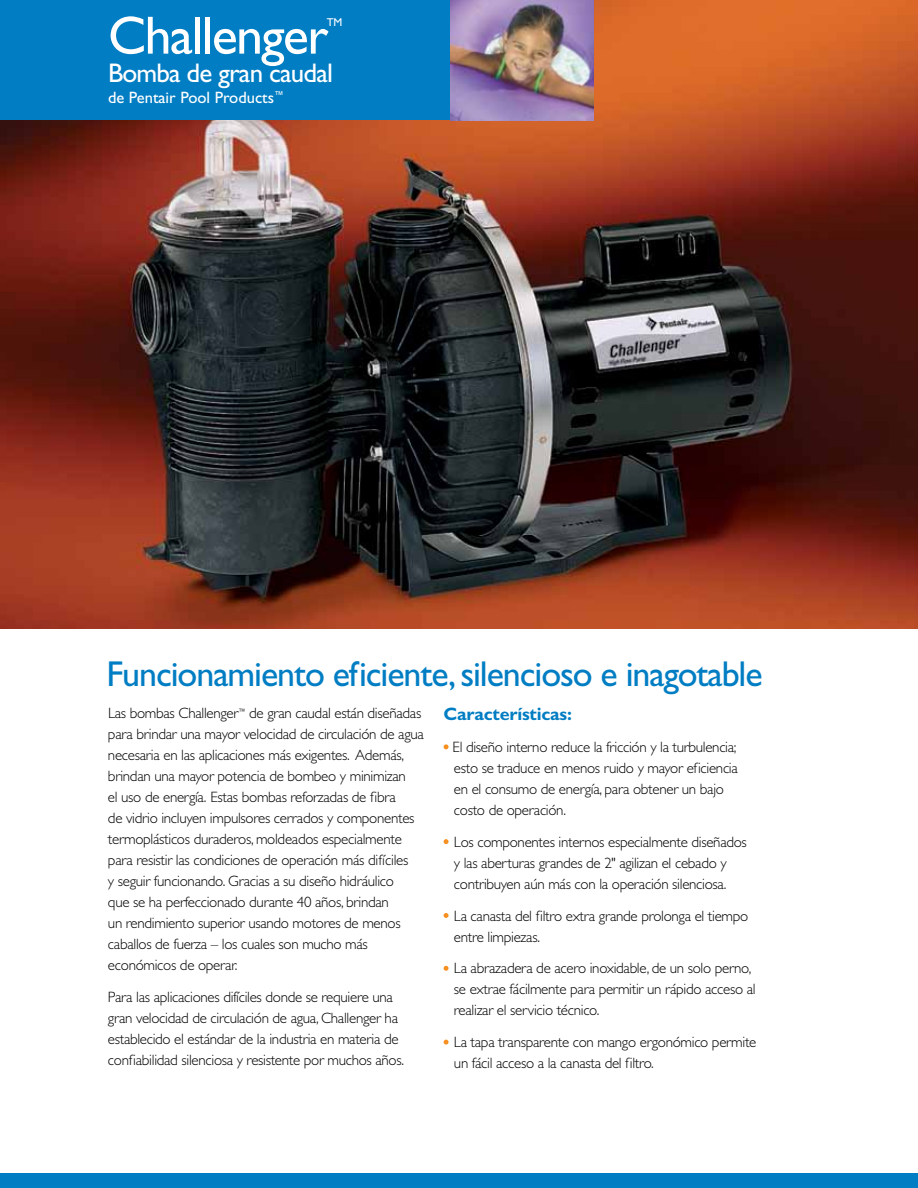
<style>
.page{position:relative;width:918px;height:1188px;background:#fff}
.page>*{position:absolute;margin:0;border:0;box-sizing:border-box;transform-origin:0 0}
.t1{font:54px "Gill Sans Std";letter-spacing:-.03em;color:#fff}
.t2{font:36px "Gill Sans Std";letter-spacing:-.03em;color:#007dc3}
.t3{font:27px "Gill Sans Std";letter-spacing:-.03em;color:#fff}
.t4{font:700 18px "Gill Sans Std";letter-spacing:-.01em;color:#007dc3}
.t5{font:16.5px "Gill Sans Std";color:#fff}
.t6{font:300 15px/21px "Gill Sans Std";letter-spacing:-.02em;color:#000}
.t7{font:11.4px "Gill Sans Std";color:#fff}
.s1{font-weight:800;font-size:10.5px;color:#f78f1e}
</style>
<div class="page">
<img style="left:0;top:0;width:918px;height:628px">
<div style="left:0;top:0;width:470px;height:120px;background:#007dc3"></div>
<img style="left:450px;top:0;width:144px;height:120px">
<div style="left:0;top:1174px;width:918px;height:14px;background:#007dc3"></div>
<svg style="left:444px;top:744px;width:5px;height:5px"></svg>
<svg style="left:444px;top:839px;width:5px;height:5px"></svg>
<svg style="left:444px;top:913px;width:5px;height:5px"></svg>
<svg style="left:444px;top:966px;width:5px;height:5px"></svg>
<svg style="left:444px;top:1040px;width:5px;height:5px"></svg>
<h1 class="t1" style="left:108px;top:4px;width:222px">Challenger</h1>
<p class="t7" style="left:327px;top:16px;width:17px">TM</p>
<h3 class="t3" style="left:108px;top:58px;width:227px">Bomba de gran caudal</h3>
<p class="t5" style="left:108px;top:88px;width:177px">de Pentair Pool Products<sup>™</sup></p>
<h2 class="t2" style="left:106px;top:653px;width:658px">Funcionamiento eficiente, silencioso e inagotable</h2>
<p class="t6" style="left:108px;top:703px;width:317px">Las bombas Challenger<sup>™</sup> de gran caudal están diseñadas para brindar una mayor velocidad de circulación de agua necesaria en las aplicaciones más exigentes. Además, brindan una mayor potencia de bombeo y minimizan<br>el uso de energía. Estas bombas reforzadas de fibra<br>de vidrio incluyen impulsores cerrados y componentes termoplásticos duraderos, moldeados especialmente para resistir las condiciones de operación más difíciles<br>y seguir funcionando. Gracias a su diseño hidráulico<br>que se ha perfeccionado durante 40 años, brindan<br>un rendimiento superior usando motores de menos caballos de fuerza – los cuales son mucho más económicos de operar.</p>
<p class="t6" style="left:108px;top:987px;width:298px">Para las aplicaciones difíciles donde se requiere una gran velocidad de circulación de agua, Challenger ha establecido el estándar de la industria en materia de confiabilidad silenciosa y resistente por muchos años.</p>
<p class="t4" style="left:443px;top:704px;width:130px">Características:</p>
<p class="t6" style="left:454px;top:737px;width:285px;text-indent:-10px"><span class="s1">•</span> El diseño interno reduce la fricción y la turbulencia; esto se traduce en menos ruido y mayor eficiencia en el consumo de energía, para obtener un bajo costo de operación.</p>
<p class="t6" style="left:454px;top:832px;width:294px;text-indent:-10px"><span class="s1">•</span> Los componentes internos especialmente diseñados y las aberturas grandes de 2" agilizan el cebado y contribuyen aún más con la operación silenciosa.</p>
<p class="t6" style="left:454px;top:905px;width:296px;text-indent:-10px"><span class="s1">•</span> La canasta del filtro extra grande prolonga el tiempo entre limpiezas.</p>
<p class="t6" style="left:454px;top:958px;width:303px;text-indent:-10px"><span class="s1">•</span> La abrazadera de acero inoxidable, de un solo perno, se extrae fácilmente para permitir un rápido acceso al realizar el servicio técnico.</p>
<p class="t6" style="left:454px;top:1032px;width:304px;text-indent:-10px"><span class="s1">•</span> La tapa transparente con mango ergonómico permite un fácil acceso a la canasta del filtro.</p>
</div>
